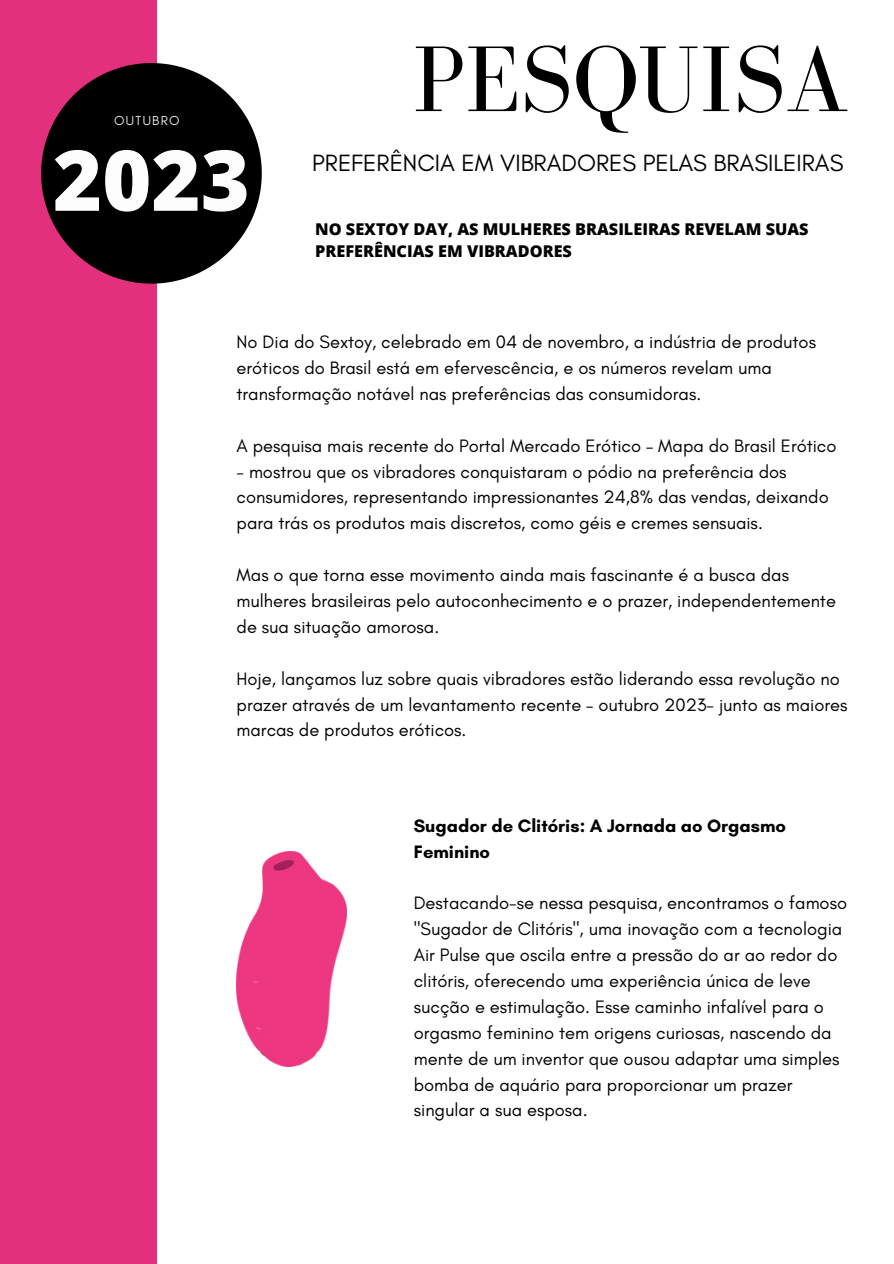
<style>
.page{position:relative;width:894px;height:1264px;background:#fff}
.page>*{position:absolute;margin:0;border:0;box-sizing:border-box;transform-origin:0 0}
.t1{font:96px "Bodoni FLF";color:#000}
.t2{font:800 84px "Open Sans";color:#fefdfd}
.t3{font:24px "Glacial Indifference";color:#000}
.t4{font:18.3px/25.8px "Glacial Indifference";color:#000}
.t5{font:700 18.3px/25.8px "Glacial Indifference";color:#000}
.t6{font:800 16.2px/22.5px "Open Sans";color:#000}
.t7{font:13.2px "Glacial Indifference";letter-spacing:.1em;color:#efebec}
</style>
<div class="page">
<div style="left:0;top:0;width:156px;height:1263px;background:#e2307d"></div>
<svg style="left:41px;top:63px;width:221px;height:220px;fill:#000"></svg>
<img style="left:236px;top:851px;width:111px;height:215px">
<h5 class="t7" style="left:114px;top:112px;width:67px">OUTUBRO</h5>
<h5 class="t2" style="left:53px;top:121px;width:198px">2023</h5>
<h6 class="t1" style="left:413px;top:27px;width:437px">PESQUISA</h6>
<h5 class="t3" style="left:312px;top:148px;width:532px">PREFERÊNCIA EM VIBRADORES PELAS BRASILEIRAS</h5>
<h3 class="t6" style="left:315px;top:217px;width:494px">NO SEXTOY DAY, AS MULHERES BRASILEIRAS REVELAM SUAS<br>PREFERÊNCIAS EM VIBRADORES</h3>
<h1 class="t4" style="left:236px;top:329px;width:580px">No Dia do Sextoy, celebrado em 04 de novembro, a indústria de produtos eróticos do Brasil está em efervescência, e os números revelam uma transformação notável nas preferências das consumidoras.</h1>
<p class="t4" style="left:236px;top:432px;width:601px">A pesquisa mais recente do Portal Mercado Erótico – Mapa do Brasil Erótico</p>
<p class="t4" style="left:236px;top:458px;width:593px">- mostrou que os vibradores conquistaram o pódio na preferência dos consumidores, representando impressionantes 24,8% das vendas, deixando para trás os produtos mais discretos, como géis e cremes sensuais.</p>
<p class="t4" style="left:236px;top:562px;width:600px">Mas o que torna esse movimento ainda mais fascinante é a busca das mulheres brasileiras pelo autoconhecimento e o prazer, independentemente de sua situação amorosa.</p>
<h2 class="t4" style="left:236px;top:665px;width:612px">Hoje, lançamos luz sobre quais vibradores estão liderando essa revolução no prazer através de um levantamento recente – outubro 2023- junto as maiores marcas de produtos eróticos.</h2>
<h5 class="t5" style="left:413px;top:812px;width:373px">Sugador de Clitóris: A Jornada ao Orgasmo<br>Feminino</h5>
<h4 class="t4" style="left:413px;top:890px;width:435px">Destacando-se nessa pesquisa, encontramos o famoso "Sugador de Clitóris", uma inovação com a tecnologia Air Pulse que oscila entre a pressão do ar ao redor do clitóris, oferecendo uma experiência única de leve sucção e estimulação. Esse caminho infalível para o orgasmo feminino tem origens curiosas, nascendo da mente de um inventor que ousou adaptar uma simples bomba de aquário para proporcionar um prazer singular a sua esposa.</h4>
</div>
